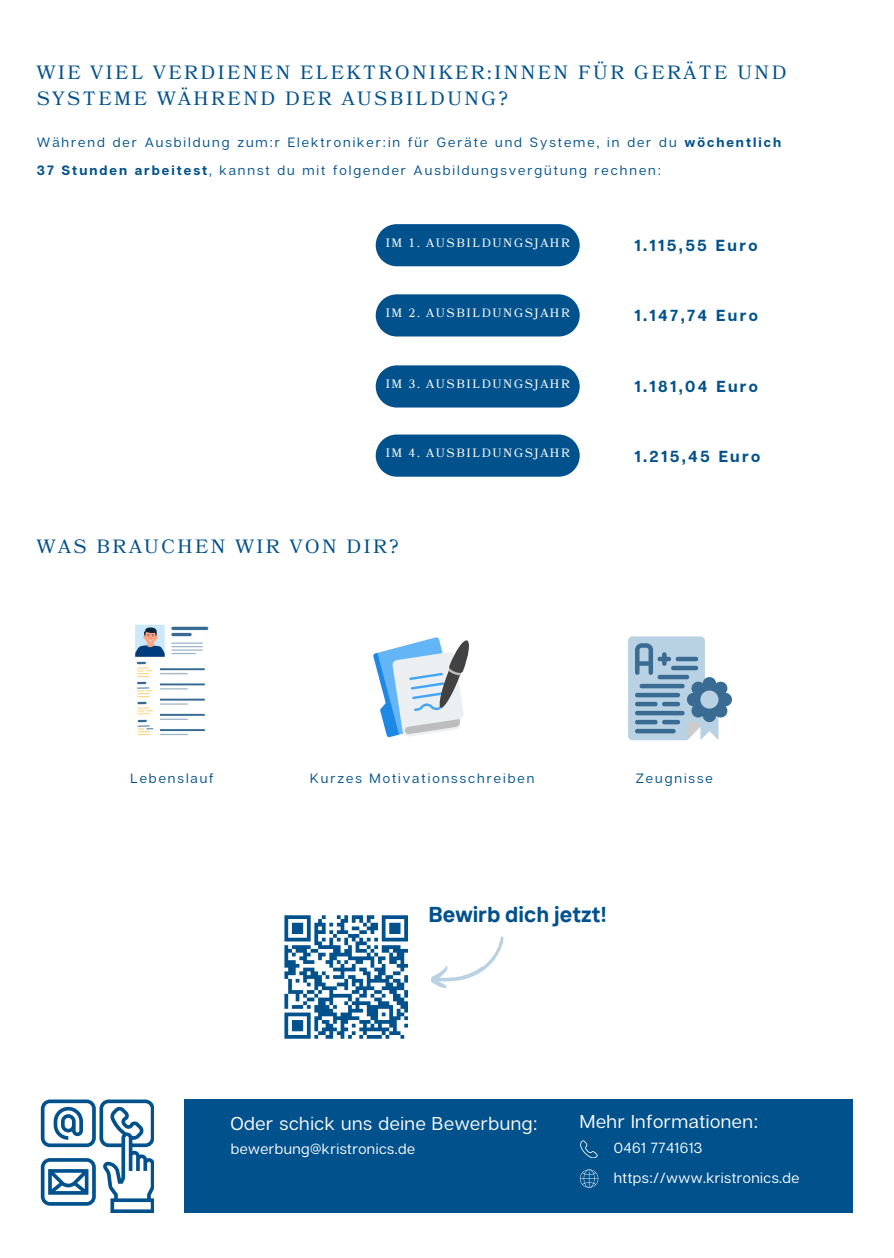
<style>
.page{position:relative;width:894px;height:1258px;background:#fff}
.page>*{position:absolute;margin:0;border:0;box-sizing:border-box;transform-origin:0 0}
.t1{font:700 21.6px "TT Interphases";color:#00518c}
.t2{font:19.2px/25.5px "Bookmania";letter-spacing:.135em;color:#00518c}
.t3{font:18.6px "Articulat CF";letter-spacing:.03em;color:#fefefe}
.t4{font:700 15.9px "Articulat CF";letter-spacing:.145em;color:#00518c}
.t5{font:14.7px "Articulat CF";letter-spacing:.03em;color:#fefefe}
.t6{font:13.5px/28.2px "Articulat CF";letter-spacing:.145em;color:#00518c}
.t7{font:12px "Bookmania";letter-spacing:.135em;color:#fff}
.s1{font-weight:700}
</style>
<div class="page">
<div style="left:183px;top:1099px;width:669px;height:114px;background:#00518c"></div>
<svg style="left:41px;top:1099px;width:112px;height:113px"></svg>
<svg style="left:580px;top:1140px;width:18px;height:17px"></svg>
<svg style="left:580px;top:1169px;width:18px;height:18px"></svg>
<svg style="left:375px;top:224px;width:204px;height:42px;background:#0c5991"></svg>
<svg style="left:375px;top:294px;width:204px;height:42px;background:#0d5a92"></svg>
<svg style="left:375px;top:365px;width:204px;height:42px;background:#0d5a92"></svg>
<svg style="left:375px;top:434px;width:204px;height:43px;background:#105c93"></svg>
<img style="left:135px;top:624px;width:74px;height:112px">
<svg style="left:373px;top:637px;width:96px;height:100px"></svg>
<svg style="left:628px;top:636px;width:103px;height:104px"></svg>
<svg style="left:284px;top:915px;width:124px;height:124px"></svg>
<svg style="left:431px;top:936px;width:73px;height:52px"></svg>
<h6 class="t2" style="left:37px;top:60px;width:750px">WIE VIEL VERDIENEN ELEKTRONIKER:INNEN FÜR GERÄTE UND<br>SYSTEME WÄHREND DER AUSBILDUNG?</h6>
<h4 class="t6" style="left:37px;top:128px;width:745px">Während der Ausbildung zum:r Elektroniker:in für Geräte und Systeme, in der du <span class="s1">wöchentlich<br>37 Stunden arbeitest</span>, kannst du mit folgender Ausbildungsvergütung rechnen:</h4>
<h2 class="t7" style="left:385px;top:234px;width:185px">IM 1. AUSBILDUNGSJAHR</h2>
<p class="t4" style="left:634px;top:236px;width:125px">1.115,55 Euro</p>
<h4 class="t7" style="left:385px;top:305px;width:185px">IM 2. AUSBILDUNGSJAHR</h4>
<p class="t4" style="left:634px;top:306px;width:125px">1.147,74 Euro</p>
<p class="t7" style="left:385px;top:376px;width:185px">IM 3. AUSBILDUNGSJAHR</p>
<p class="t4" style="left:634px;top:377px;width:125px">1.181,04 Euro</p>
<h2 class="t7" style="left:385px;top:445px;width:185px">IM 4. AUSBILDUNGSJAHR</h2>
<p class="t4" style="left:634px;top:446px;width:127px">1.215,45 Euro</p>
<h6 class="t2" style="left:37px;top:534px;width:363px">WAS BRAUCHEN WIR VON DIR?</h6>
<p class="t6" style="left:131px;top:763px;width:85px">Lebenslauf</p>
<h6 class="t6" style="left:310px;top:763px;width:225px">Kurzes Motivationsschreiben</h6>
<p class="t6" style="left:635px;top:763px;width:78px">Zeugnisse</p>
<h6 class="t1" style="left:428px;top:901px;width:180px">Bewirb dich jetzt!</h6>
<h4 class="t3" style="left:580px;top:1110px;width:179px">Mehr Informationen:</h4>
<p class="t3" style="left:230px;top:1111px;width:308px">Oder schick uns deine Bewerbung:</p>
<h4 class="t5" style="left:231px;top:1139px;width:185px">bewerbung@kristronics.de</h4>
<p class="t5" style="left:613px;top:1138px;width:90px">0461 7741613</p>
<p class="t5" style="left:613px;top:1168px;width:187px">https://www.kristronics.de</p>
</div>
